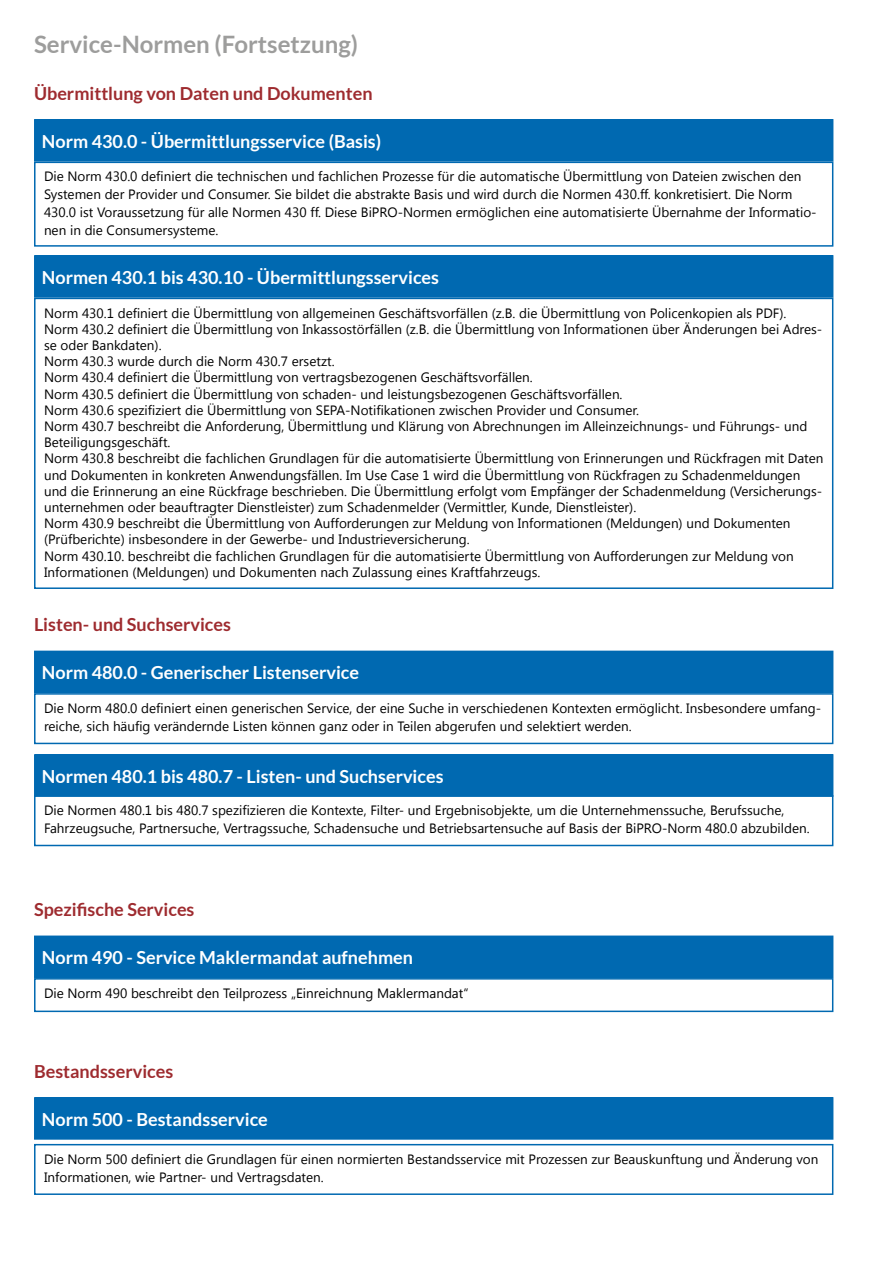
<style>
.page{position:relative;width:893px;height:1263px;background:#fff}
.page>*{position:absolute;margin:0;border:0;box-sizing:border-box;transform-origin:0 0}
.t1{font:700 24px "Lato";color:#9d9d9c}
.t2{font:700 18px "Lato";color:#fff}
.t3{font:700 18px "Lato";color:#9e2b2f}
.t4{font:13.5px/16.2px "Segoe UI";color:#000}
</style>
<div class="page">
<div style="left:34px;top:298px;width:799px;height:291px;border:2px solid #0069b1"></div>
<div style="left:34px;top:693px;width:799px;height:51px;border:2px solid #0069b1"></div>
<div style="left:34px;top:795px;width:799px;height:51px;border:2px solid #0069b1"></div>
<div style="left:34px;top:1144px;width:799px;height:51px;border:2px solid #0069b1"></div>
<div style="left:34px;top:162px;width:799px;height:85px;border:2px solid #0069b1"></div>
<div style="left:35px;top:120px;width:798px;height:41px;background:#0069b1"></div>
<div style="left:34px;top:119px;width:799px;height:43px;border:2px solid #0069b1"></div>
<div style="left:35px;top:256px;width:798px;height:41px;background:#0069b1"></div>
<div style="left:34px;top:255px;width:799px;height:43px;border:2px solid #0069b1"></div>
<div style="left:35px;top:651px;width:798px;height:41px;background:#0069b1"></div>
<div style="left:34px;top:651px;width:799px;height:42px;border:2px solid #0069b1"></div>
<div style="left:35px;top:755px;width:798px;height:41px;background:#0069b1"></div>
<div style="left:34px;top:754px;width:799px;height:43px;border:2px solid #0069b1"></div>
<div style="left:34px;top:978px;width:799px;height:34px;border:2px solid #0069b1"></div>
<div style="left:35px;top:936px;width:798px;height:41px;background:#0069b1"></div>
<div style="left:34px;top:935px;width:799px;height:43px;border:2px solid #0069b1"></div>
<div style="left:35px;top:1098px;width:798px;height:41px;background:#0069b1"></div>
<div style="left:34px;top:1097px;width:799px;height:43px;border:2px solid #0069b1"></div>
<p class="t1" style="left:34px;top:31px;width:325px">Service-Normen (Fortsetzung)</p>
<p class="t3" style="left:34px;top:83px;width:340px">Übermittlung von Daten und Dokumenten</p>
<p class="t2" style="left:42px;top:131px;width:341px">Norm 430.0 - Übermittlungsservice (Basis)</p>
<p class="t4" style="left:44px;top:167px;width:774px;line-height:18px">Die Norm 430.0 definiert die technischen und fachlichen Prozesse für die automatische Übermittlung von Dateien zwischen den Systemen der Provider und Consumer. Sie bildet die abstrakte Basis und wird durch die Normen 430.ff. konkretisiert. Die Norm 430.0 ist Voraussetzung für alle Normen 430 ff. Diese BiPRO-Normen ermöglichen eine automatisierte Übernahme der Informatio&shy;nen in die Consumersysteme.</p>
<p class="t2" style="left:42px;top:267px;width:399px">Normen 430.1 bis 430.10 - Übermittlungsservices</p>
<p class="t4" style="left:44px;top:304px;width:744px">Norm 430.1 definiert die Übermittlung von allgemeinen Geschäftsvorfällen (z.B. die Übermittlung von Policenkopien als PDF).</p>
<p class="t4" style="left:44px;top:320px;width:780px">Norm 430.2 definiert die Übermittlung von Inkassostörfällen (z.B. die Übermittlung von Informationen über Änderungen bei Adres&shy;se oder Bankdaten).</p>
<p class="t4" style="left:44px;top:353px;width:292px">Norm 430.3 wurde durch die Norm 430.7 ersetzt.</p>
<p class="t4" style="left:44px;top:369px;width:490px">Norm 430.4 definiert die Übermittlung von vertragsbezogenen Geschäftsvorfällen.</p>
<p class="t4" style="left:44px;top:385px;width:580px">Norm 430.5 definiert die Übermittlung von schaden- und leistungsbezogenen Geschäftsvorfällen.</p>
<p class="t4" style="left:44px;top:401px;width:596px">Norm 430.6 spezifiziert die Übermittlung von SEPA-Notifikationen zwischen Provider und Consumer.</p>
<p class="t4" style="left:44px;top:417px;width:765px">Norm 430.7 beschreibt die Anforderung, Übermittlung und Klärung von Abrechnungen im Alleinzeichnungs- und Führungs- und<br>Beteiligungsgeschäft.</p>
<p class="t4" style="left:44px;top:450px;width:781px">Norm 430.8 beschreibt die fachlichen Grundlagen für die automatisierte Übermittlung von Erinnerungen und Rückfragen mit Daten und Dokumenten in konkreten Anwendungsfällen. Im Use Case 1 wird die Übermittlung von Rückfragen zu Schadenmeldungen und die Erinnerung an eine Rückfrage beschrieben. Die Übermittlung erfolgt vom Empfänger der Schadenmeldung (Versicherungs&shy;unternehmen oder beauftragter Dienstleister) zum Schadenmelder (Vermittler, Kunde, Dienstleister).</p>
<p class="t4" style="left:44px;top:515px;width:748px">Norm 430.9 beschreibt die Übermittlung von Aufforderungen zur Meldung von Informationen (Meldungen) und Dokumenten (Prüfberichte) insbesondere in der Gewerbe- und Industrieversicherung.</p>
<p class="t4" style="left:44px;top:547px;width:751px">Norm 430.10. beschreibt die fachlichen Grundlagen für die automatisierte Übermittlung von Aufforderungen zur Meldung von<br>Informationen (Meldungen) und Dokumenten nach Zulassung eines Kraftfahrzeugs.</p>
<p class="t3" style="left:34px;top:614px;width:199px">Listen- und Suchservices</p>
<p class="t2" style="left:42px;top:662px;width:319px">Norm 480.0 - Generischer Listenservice</p>
<p class="t4" style="left:44px;top:699px;width:779px;line-height:18px">Die Norm 480.0 definiert einen generischen Service, der eine Suche in verschiedenen Kontexten ermöglicht. Insbesondere umfang&shy;reiche, sich häufig verändernde Listen können ganz oder in Teilen abgerufen und selektiert werden.</p>
<p class="t2" style="left:42px;top:766px;width:403px">Normen 480.1 bis 480.7 - Listen- und Suchservices</p>
<p class="t4" style="left:44px;top:801px;width:742px">Die Normen 480.1 bis 480.7 spezifizieren die Kontexte, Filter- und Ergebnisobjekte, um die Unternehmenssuche, Berufssuche,</p>
<p class="t4" style="left:44px;top:819px;width:767px">Fahrzeugsuche, Partnersuche, Vertragssuche, Schadensuche und Betriebsartensuche auf Basis der BiPRO-Norm 480.0 abzubilden.</p>
<p class="t3" style="left:34px;top:899px;width:162px">Spezifische Services</p>
<p class="t2" style="left:42px;top:947px;width:373px">Norm 490 - Service Maklermandat aufnehmen</p>
<p class="t4" style="left:44px;top:984px;width:426px">Die Norm 490 beschreibt den Teilprozess „Einreichnung Maklermandat“</p>
<p class="t3" style="left:34px;top:1061px;width:141px">Bestandsservices</p>
<p class="t2" style="left:42px;top:1109px;width:227px">Norm 500 - Bestandsservice</p>
<p class="t4" style="left:44px;top:1149px;width:776px;line-height:18px">Die Norm 500 definiert die Grundlagen für einen normierten Bestandsservice mit Prozessen zur Beauskunftung und Änderung von<br>Informationen, wie Partner- und Vertragsdaten.</p>
</div>
